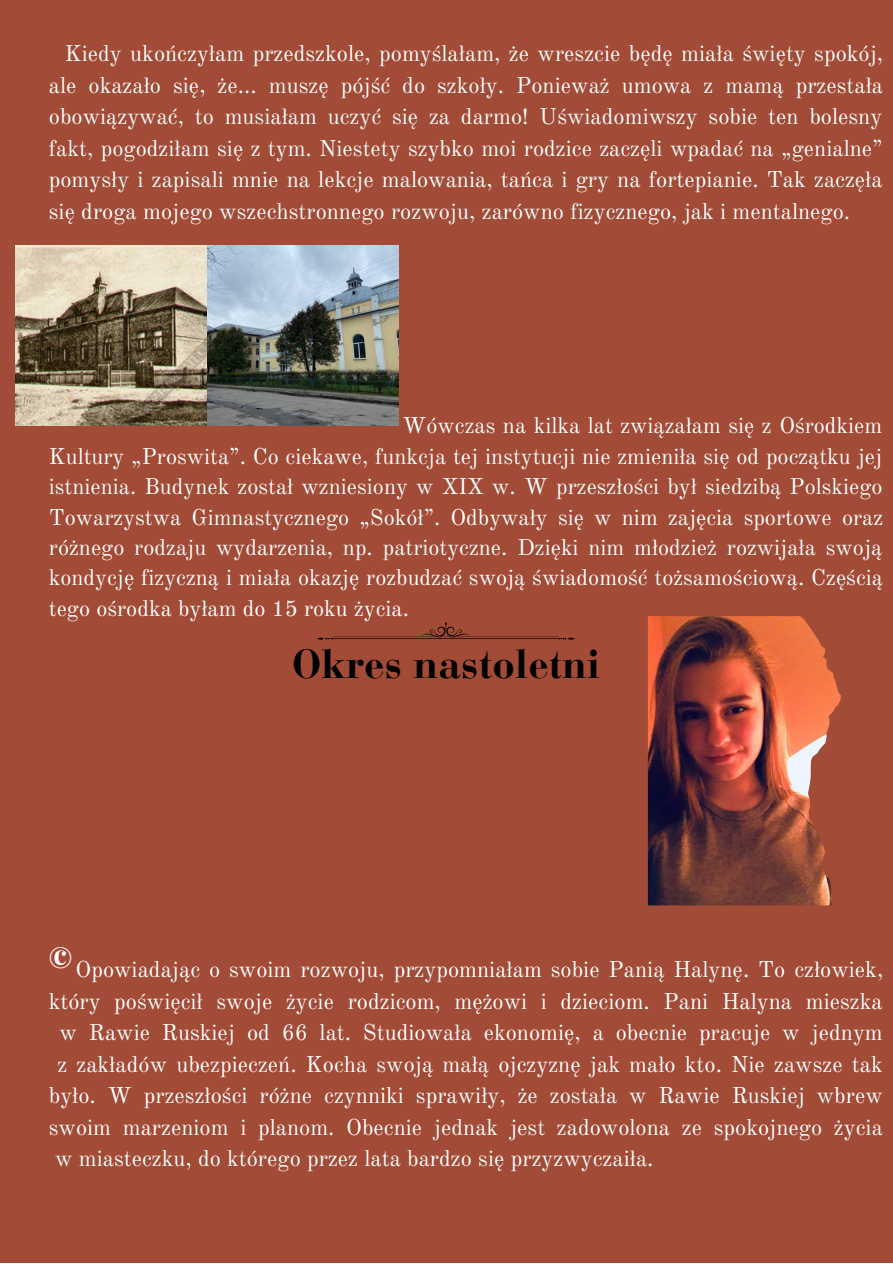
<style>
.page{position:relative;width:893px;height:1264px;background:#fff}
.page>*{position:absolute;margin:0;border:0;box-sizing:border-box;transform-origin:0 0}
.t1{font:700 40.5px "Bauer Bodoni Pro";color:#000}
.t2{font:700 26.85px "Playfair Display";color:#fff}
.t3{font:22.5px/31.5px "Old Standard";color:#fff;text-align:justify}
.t4{font:22.35px/30.3px "Old Standard";color:#fff;text-align:justify}
</style>
<div class="page">
<div style="left:0;top:0;width:892px;height:1262px;background:#a24b37"></div>
<img style="left:15px;top:245px;width:383px;height:180px">
<svg style="left:316px;top:622px;width:260px;height:17px"></svg>
<img style="left:647px;top:616px;width:193px;height:289px">
<p class="t3" style="left:49px;top:38px;width:835px;text-indent:16px">Kiedy ukończyłam przedszkole, pomyślałam, że wreszcie będę miała święty spokój, ale okazało się, że... muszę pójść do szkoły. Ponieważ umowa z mamą przestała obowiązywać, to musiałam uczyć się za darmo! Uświadomiwszy sobie ten bolesny fakt, pogodziłam się z tym. Niestety szybko moi rodzice zaczęli wpadać na „genialne” pomysły i zapisali mnie na lekcje malowania, tańca i gry na fortepianie. Tak zaczęła się droga mojego wszechstronnego rozwoju, zarówno fizycznego, jak i mentalnego.</p>
<p class="t4" style="left:49px;top:411px;width:835px;text-indent:354px">Wówczas na kilka lat związałam się z Ośrodkiem Kultury „Proswita”. Co ciekawe, funkcja tej instytucji nie zmieniła się od początku jej istnienia. Budynek został wzniesiony w XIX w. W przeszłości był siedzibą Polskiego Towarzystwa Gimnastycznego „Sokół”. Odbywały się w nim zajęcia sportowe oraz różnego rodzaju wydarzenia, np. patriotyczne. Dzięki nim młodzież rozwijała swoją kondycję fizyczną i miała okazję rozbudzać swoją świadomość tożsamościową. Częścią tego ośrodka byłam do 15 roku życia.</p>
<p class="t1" style="left:292px;top:648px;width:310px">Okres nastoletni</p>
<p class="t2" style="left:49px;top:938px;width:25px">©</p>
<p class="t3" style="left:76px;top:954px;width:809px">Opowiadając o swoim rozwoju, przypomniałam sobie Panią Halynę. To człowiek,</p>
<p class="t3" style="left:49px;top:985px;width:835px">który poświęcił swoje życie rodzicom, mężowi i dzieciom. Pani Halyna mieszka</p>
<p class="t3" style="left:60px;top:1017px;width:824px">w Rawie Ruskiej od 66 lat. Studiowała ekonomię, a obecnie pracuje w jednym</p>
<p class="t3" style="left:57px;top:1048px;width:826px">z zakładów ubezpieczeń. Kocha swoją małą ojczyznę jak mało kto. Nie zawsze tak</p>
<p class="t3" style="left:49px;top:1080px;width:835px">było. W przeszłości różne czynniki sprawiły, że została w Rawie Ruskiej wbrew</p>
<p class="t3" style="left:49px;top:1111px;width:835px">swoim marzeniom i planom. Obecnie jednak jest zadowolona ze spokojnego życia</p>
<p class="t3" style="left:55px;top:1143px;width:600px">w miasteczku, do którego przez lata bardzo się przyzwyczaiła.</p>
</div>
